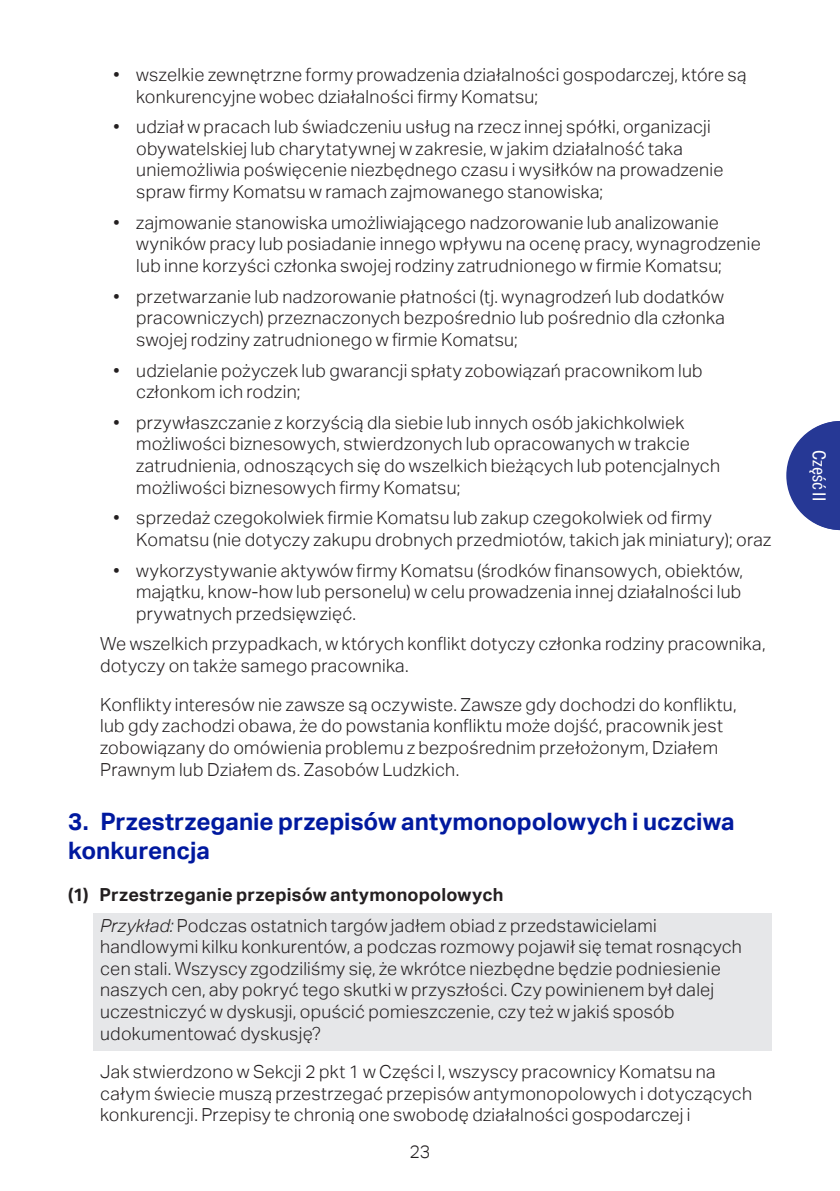
<style>
.page{position:relative;width:840px;height:1191px;background:#fff}
.page>*{position:absolute;margin:0;border:0;box-sizing:border-box;transform-origin:0 0}
.T2{font:700 24px/28.8px "Aktiv Grotesk";color:#00199f}
.example{font:300 18px/21.6px "Aktiv Grotesk";letter-spacing:.015em;color:#231f20}
.body{font:300 18px/21.6px "Aktiv Grotesk";letter-spacing:.015em;color:#231f20}
.T3{font:700 18px "Aktiv Grotesk";letter-spacing:.01em;color:#231f20}
.body-2{font:18px "Aktiv Grotesk Cd";letter-spacing:.02em;color:#fff}
.s1{font-style:italic}
</style>
<div class="page">
<div style="left:94px;top:913px;width:677px;height:137px;background:#e6e7e9"></div>
<svg style="left:786px;top:421px;width:53px;height:109px"></svg>
<p class="example" style="left:136px;top:64px;width:611px;text-indent:-23px">• wszelkie zewnętrzne formy prowadzenia działalności gospodarczej, które są konkurencyjne wobec działalności firmy Komatsu;</p>
<p class="example" style="left:136px;top:116px;width:588px;text-indent:-23px">• udział w pracach lub świadczeniu usług na rzecz innej spółki, organizacji obywatelskiej lub charytatywnej w zakresie, w jakim działalność taka uniemożliwia poświęcenie niezbędnego czasu i wysiłków na prowadzenie spraw firmy Komatsu w ramach zajmowanego stanowiska;</p>
<p class="example" style="left:136px;top:212px;width:626px;text-indent:-23px">• zajmowanie stanowiska umożliwiającego nadzorowanie lub analizowanie wyników pracy lub posiadanie innego wpływu na ocenę pracy, wynagrodzenie lub inne korzyści członka swojej rodziny zatrudnionego w firmie Komatsu;</p>
<p class="example" style="left:136px;top:285px;width:590px;text-align:justify;text-indent:-23px">• przetwarzanie lub nadzorowanie płatności (tj. wynagrodzeń lub dodatków pracowniczych) przeznaczonych bezpośrednio lub pośrednio dla członka swojej rodziny zatrudnionego w firmie Komatsu;</p>
<p class="example" style="left:136px;top:359px;width:567px;text-indent:-23px">• udzielanie pożyczek lub gwarancji spłaty zobowiązań pracownikom lub członkom ich rodzin;</p>
<p class="example" style="left:136px;top:412px;width:585px;text-indent:-23px">• przywłaszczanie z korzyścią dla siebie lub innych osób jakichkolwiek możliwości biznesowych, stwierdzonych lub opracowanych w trakcie zatrudnienia, odnoszących się do wszelkich bieżących lub potencjalnych możliwości biznesowych firmy Komatsu;</p>
<p class="example" style="left:136px;top:507px;width:636px;text-indent:-23px">• sprzedaż czegokolwiek firmie Komatsu lub zakup czegokolwiek od firmy<br>Komatsu (nie dotyczy zakupu drobnych przedmiotów, takich jak miniatury); oraz</p>
<p class="example" style="left:136px;top:559px;width:608px;text-align:justify;text-indent:-23px">• wykorzystywanie aktywów firmy Komatsu (środków finansowych, obiektów, majątku, know-how lub personelu) w celu prowadzenia innej działalności lub prywatnych przedsięwzięć.</p>
<p class="body" style="left:100px;top:633px;width:666px">We wszelkich przypadkach, w których konflikt dotyczy członka rodziny pracownika, dotyczy on także samego pracownika.</p>
<p class="body" style="left:100px;top:693px;width:637px">Konflikty interesów nie zawsze są oczywiste. Zawsze gdy dochodzi do konfliktu, lub gdy zachodzi obawa, że do powstania konfliktu może dojść, pracownik jest zobowiązany do omówienia problemu z bezpośrednim przełożonym, Działem Prawnym lub Działem ds. Zasobów Ludzkich.</p>
<p class="T2" style="left:68px;top:807px;width:667px">3. Przestrzeganie przepisów antymonopolowych i uczciwa konkurencja</p>
<p class="T3" style="left:68px;top:884px;width:436px">(1) Przestrzeganie przepisów antymonopolowych</p>
<p class="example" style="left:100px;top:914px;width:643px"><span class="s1">Przykład:</span> Podczas ostatnich targów jadłem obiad z przedstawicielami handlowymi kilku konkurentów, a podczas rozmowy pojawił się temat rosnących cen stali. Wszyscy zgodziliśmy się, że wkrótce niezbędne będzie podniesienie naszych cen, aby pokryć tego skutki w przyszłości. Czy powinienem był dalej uczestniczyć w dyskusji, opuścić pomieszczenie, czy też w jakiś sposób udokumentować dyskusję?</p>
<p class="body" style="left:100px;top:1061px;width:653px">Jak stwierdzono w Sekcji 2 pkt 1 w Części I, wszyscy pracownicy Komatsu na całym świecie muszą przestrzegać przepisów antymonopolowych i dotyczących konkurencji. Przepisy te chronią one swobodę działalności gospodarczej i</p>
<p class="example" style="left:409px;top:1141px;width:23px">23</p>
<p class="body-2" style="left:829px;top:450px;width:53px;rotate:90deg">Część II</p>
</div>
